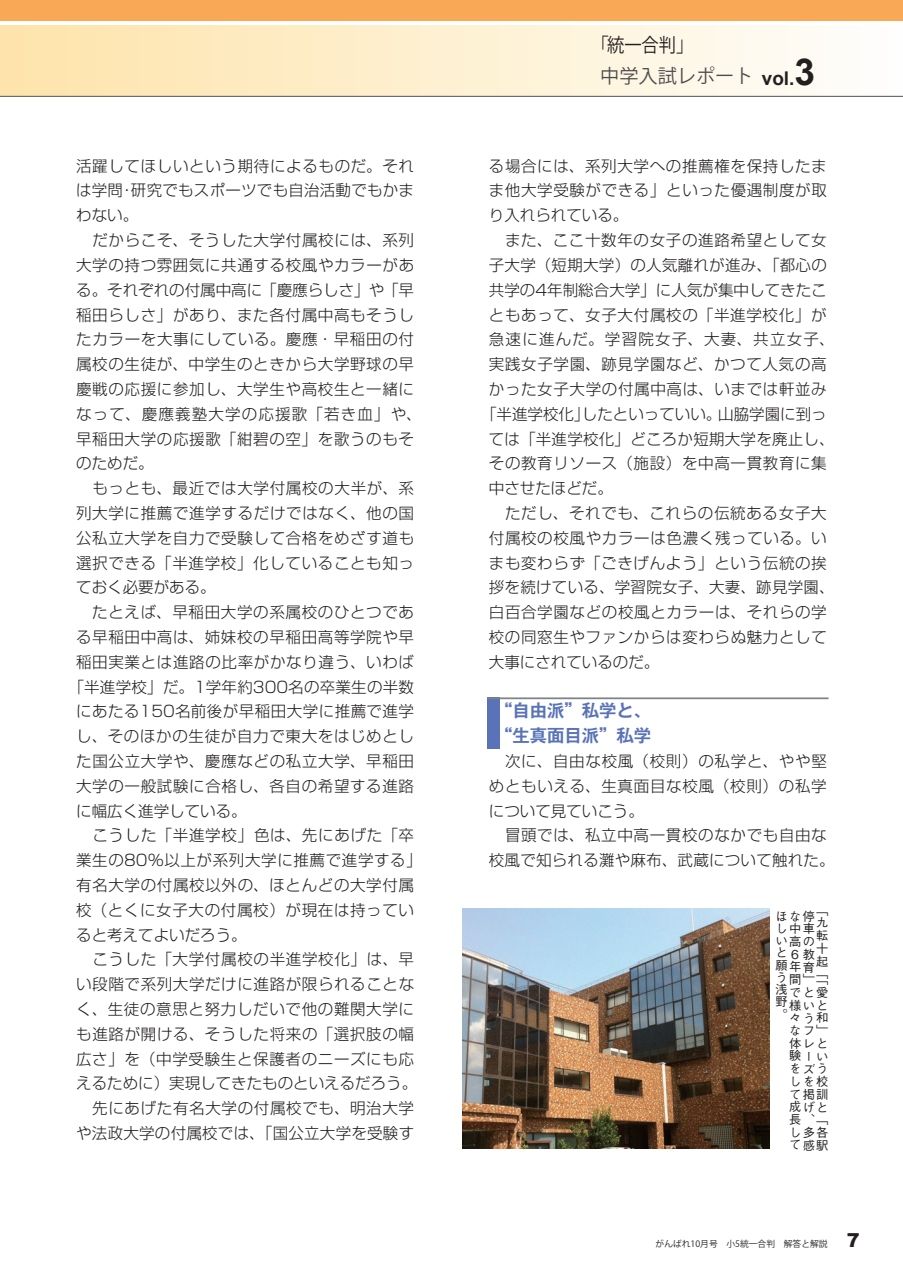
<style>
.page{position:relative;width:903px;height:1275px;background:#fff}
.page>*{position:absolute;margin:0;border:0;box-sizing:border-box;transform-origin:0 0}
.t1{font:19.25px "Shin Go Pr 5 De Bold 83 pv RKSJ H";color:#4b4c4d}
.t2{font:19.25px "Gothic MB101 Pr 5 Bold 83 pv RKSJ H";color:#231f20;scale:.9 1}
.t3{font:700 17.32px/24.8px "Gothic MB101 Pro De";color:#5a73b8}
.t4{font:300 15.58px/24.8px "Shin Go Pro";letter-spacing:.04em;color:#231f20}
.t5{font:300 15.58px "Shin Go Pro";color:#231f20}
.t6{font:300 15.58px "Shin Go Pro";letter-spacing:.015em;color:#231f20}
.t7{font:300 15.58px "Shin Go Pro";letter-spacing:.02em;color:#231f20}
.t8{font:300 15.58px "Shin Go Pro";letter-spacing:.075em;color:#231f20}
.t9{font:300 15.58px "Shin Go Pro";letter-spacing:.08em;color:#231f20}
.t10{font:500 12.25px/12.6px "Gothic BBB Pro";color:#231f20;text-align:justify}
.t11{font:8.75px "Koz Go Pr 6 N";color:#231f20}
.s1{font-family:"Gothic MB101 Pr 5 Light 83 pv RKSJ H"}
.s2{font-family:"Arial";font-weight:700;font-size:37.1px;color:#231f20}
.s3{font-size:9.62px}
.s4{font-family:"Arial";font-weight:900;font-size:19.25px}
</style>
<div class="page">
<div style="left:0;top:25px;width:903px;height:70px;background:linear-gradient(to right,#fee3aa,#fefefc)"></div>
<div style="left:0;top:0;width:903px;height:21px;background:#f9a855"></div>
<hr style="left:0;top:96px;width:903px;height:1px;background:#57585a">
<img style="left:463px;top:909px;width:306px;height:239px">
<div style="left:487px;top:697px;width:12px;height:52px;background:#5a73b8"></div>
<hr style="left:487px;top:697px;width:341px;height:2px;background:#808285">
<p class="t4" style="left:76px;top:151px;width:339px">活躍してほしいという期待によるものだ。それ</p>
<p class="t6" style="left:76px;top:178px;width:339px">は学問･研究でもスポーツでも自治活動でもかま</p>
<p class="t4" style="left:76px;top:201px;width:64px">わない。</p>
<p class="t4" style="left:76px;top:226px;width:339px">　だからこそ、そうした大学付属校には、系列</p>
<p class="t4" style="left:76px;top:251px;width:339px">大学の持つ雰囲気に共通する校風やカラーがあ</p>
<p class="t5" style="left:76px;top:277px;width:339px">る。それぞれの付属中高に「慶應らしさ」や「早</p>
<p class="t4" style="left:76px;top:300px;width:339px">稲田らしさ」があり、また各付属中高もそうし</p>
<p class="t4" style="left:76px;top:325px;width:339px">たカラーを大事にしている。慶應・早稲田の付</p>
<p class="t4" style="left:76px;top:350px;width:339px">属校の生徒が、中学生のときから大学野球の早</p>
<p class="t4" style="left:76px;top:375px;width:339px">慶戦の応援に参加し、大学生や高校生と一緒に</p>
<p class="t8" style="left:76px;top:401px;width:347px">なって、慶應義塾大学の応援歌「若き血」や、</p>
<p class="t4" style="left:76px;top:424px;width:339px">早稲田大学の応援歌「紺碧の空」を歌うのもそ</p>
<p class="t4" style="left:76px;top:449px;width:79px">のためだ。</p>
<p class="t4" style="left:76px;top:474px;width:339px">　もっとも、最近では大学付属校の大半が、系</p>
<p class="t4" style="left:76px;top:499px;width:339px">列大学に推薦で進学するだけではなく、他の国</p>
<p class="t4" style="left:76px;top:523px;width:339px">公私立大学を自力で受験して合格をめざす道も</p>
<p class="t4" style="left:76px;top:548px;width:339px">選択できる「半進学校」化していることも知っ</p>
<p class="t5" style="left:76px;top:575px;width:141px">ておく必要がある。</p>
<p class="t4" style="left:76px;top:598px;width:339px">　たとえば、早稲田大学の系属校のひとつであ</p>
<p class="t4" style="left:76px;top:623px;width:339px">る早稲田中高は、姉妹校の早稲田高等学院や早</p>
<p class="t4" style="left:76px;top:647px;width:339px">稲田実業とは進路の比率がかなり違う、いわば</p>
<p class="t6" style="left:68px;top:674px;width:347px">「半進学校」だ。1学年約300名の卒業生の半数</p>
<p class="t4" style="left:76px;top:697px;width:339px">にあたる150名前後が早稲田大学に推薦で進学</p>
<p class="t4" style="left:76px;top:722px;width:339px">し、そのほかの生徒が自力で東大をはじめとし</p>
<p class="t4" style="left:76px;top:747px;width:339px">た国公立大学や、慶應などの私立大学、早稲田</p>
<p class="t4" style="left:76px;top:771px;width:339px">大学の一般試験に合格し、各自の希望する進路</p>
<p class="t5" style="left:76px;top:798px;width:172px">に幅広く進学している。</p>
<p class="t4" style="left:76px;top:821px;width:339px">　こうした「半進学校」色は、先にあげた「卒</p>
<p class="t4" style="left:76px;top:846px;width:347px">業生の80％以上が系列大学に推薦で進学する」</p>
<p class="t4" style="left:76px;top:871px;width:339px">有名大学の付属校以外の、ほとんどの大学付属</p>
<p class="t4" style="left:76px;top:896px;width:339px">校（とくに女子大の付属校）が現在は持ってい</p>
<p class="t5" style="left:76px;top:922px;width:172px">ると考えてよいだろう。</p>
<p class="t4" style="left:76px;top:945px;width:339px">　こうした「大学付属校の半進学校化」は、早</p>
<p class="t4" style="left:76px;top:970px;width:339px">い段階で系列大学だけに進路が限られることな</p>
<p class="t4" style="left:76px;top:995px;width:339px">く、生徒の意思と努力しだいで他の難関大学に</p>
<p class="t4" style="left:76px;top:1020px;width:339px">も進路が開ける、そうした将来の「選択肢の幅</p>
<p class="t4" style="left:76px;top:1044px;width:339px">広さ」を（中学受験生と保護者のニーズにも応</p>
<p class="t5" style="left:76px;top:1071px;width:343px">えるために）実現してきたものといえるだろう。</p>
<p class="t4" style="left:76px;top:1094px;width:339px">　先にあげた有名大学の付属校でも、明治大学</p>
<p class="t6" style="left:76px;top:1120px;width:340px">や法政大学の付属校では、「国公立大学を受験す</p>
<p class="t2" style="left:591px;top:34px;width:115px"><span class="s1">「</span>統一合判<span class="s1">」</span></p>
<p class="t1" style="left:600px;top:65px;width:216px">中学入試レポート <sub>vol.</sub><span class="s2">3</span></p>
<p class="t4" style="left:489px;top:151px;width:339px">る場合には、系列大学への推薦権を保持したま</p>
<p class="t4" style="left:489px;top:176px;width:339px">ま他大学受験ができる」といった優遇制度が取</p>
<p class="t5" style="left:489px;top:203px;width:141px">り入れられている。</p>
<p class="t4" style="left:489px;top:226px;width:339px">　また、ここ十数年の女子の進路希望として女</p>
<p class="t6" style="left:489px;top:252px;width:339px">子大学（短期大学）の人気離れが進み、「都心の</p>
<p class="t5" style="left:489px;top:277px;width:339px">共学の4年制総合大学」に人気が集中してきたこ</p>
<p class="t4" style="left:489px;top:300px;width:339px">ともあって、女子大付属校の「半進学校化」が</p>
<p class="t9" style="left:489px;top:327px;width:347px">急速に進んだ。学習院女子、大妻、共立女子、</p>
<p class="t4" style="left:489px;top:350px;width:339px">実践女子学園、跡見学園など、かつて人気の高</p>
<p class="t4" style="left:489px;top:375px;width:339px">かった女子大学の付属中高は、いまでは軒並み</p>
<p class="t5" style="left:481px;top:401px;width:347px">「半進学校化」したといっていい。山脇学園に到っ</p>
<p class="t6" style="left:489px;top:426px;width:347px">ては「半進学校化」どころか短期大学を廃止し、</p>
<p class="t4" style="left:489px;top:449px;width:339px">その教育リソース（施設）を中高一貫教育に集</p>
<p class="t5" style="left:489px;top:475px;width:126px">中させたほどだ。</p>
<p class="t4" style="left:489px;top:499px;width:339px">　ただし、それでも、これらの伝統ある女子大</p>
<p class="t4" style="left:489px;top:523px;width:339px">付属校の校風やカラーは色濃く残っている。い</p>
<p class="t4" style="left:489px;top:548px;width:339px">まも変わらず「ごきげんよう」という伝統の挨</p>
<p class="t7" style="left:489px;top:575px;width:347px">拶を続けている、学習院女子、大妻、跡見学園、</p>
<p class="t4" style="left:489px;top:598px;width:339px">白百合学園などの校風とカラーは、それらの学</p>
<p class="t4" style="left:489px;top:623px;width:339px">校の同窓生やファンからは変わらぬ魅力として</p>
<p class="t5" style="left:489px;top:649px;width:172px">大事にされているのだ。</p>
<p class="t3" style="left:495px;top:696px;width:158px">“自由派”私学と、“生真面目派”私学</p>
<p class="t4" style="left:489px;top:747px;width:347px">　次に、自由な校風（校則）の私学と、やや堅めともいえる、生真面目な校風（校則）の私学について見ていこう。<br>　冒頭では、私立中高一貫校のなかでも自由な校風で知られる灘や麻布、武蔵について触れた。</p>
<p class="t10" style="left:775px;top:908px;width:40px">ほな停</p>
<p class="t10" style="left:775px;top:921px;width:40px">し中車</p>
<p class="t10" style="left:775px;top:934px;width:40px">い高の</p>
<p class="t10" style="left:791px;top:946px;width:25px">6 教</p>
<p class="t10" style="left:789px;top:959px;width:27px">年育</p>
<p class="t10" style="left:789px;top:972px;width:41px">間」「</p>
<p class="t10" style="left:789px;top:984px;width:40px">でと愛</p>
<p class="t10" style="left:789px;top:997px;width:39px">様いと</p>
<p class="t10" style="left:789px;top:1010px;width:40px">々う和</p>
<p class="t10" style="left:789px;top:1023px;width:41px">なフ」</p>
<p class="t10" style="left:789px;top:1035px;width:39px">体レと</p>
<p class="t10" style="left:789px;top:1048px;width:22px">験ー</p>
<p class="t10" style="left:789px;top:1061px;width:38px">をズう</p>
<p class="t10" style="left:789px;top:1074px;width:40px">しを校</p>
<p class="t10" style="left:789px;top:1086px;width:40px">て掲訓</p>
<p class="t10" style="left:789px;top:1099px;width:39px">成げと</p>
<p class="t10" style="left:789px;top:1111px;width:41px">長、「</p>
<p class="t10" style="left:789px;top:1124px;width:41px">し多各</p>
<p class="t10" style="left:789px;top:1137px;width:41px">て感駅</p>
<p class="t10" style="left:816px;top:902px;width:13px">「九転十起「</p>
<p class="t10" style="left:775px;top:945px;width:13px;text-align:left">と願う浅野。</p>
<p class="t10" style="left:816px;top:1048px;width:13px">い</p>
<p class="t11" style="left:655px;top:1238px;width:206px">がんばれ10月号　小5統一合判　解答と解説<span class="s3">　　</span><span class="s4">7</span></p>
</div>
